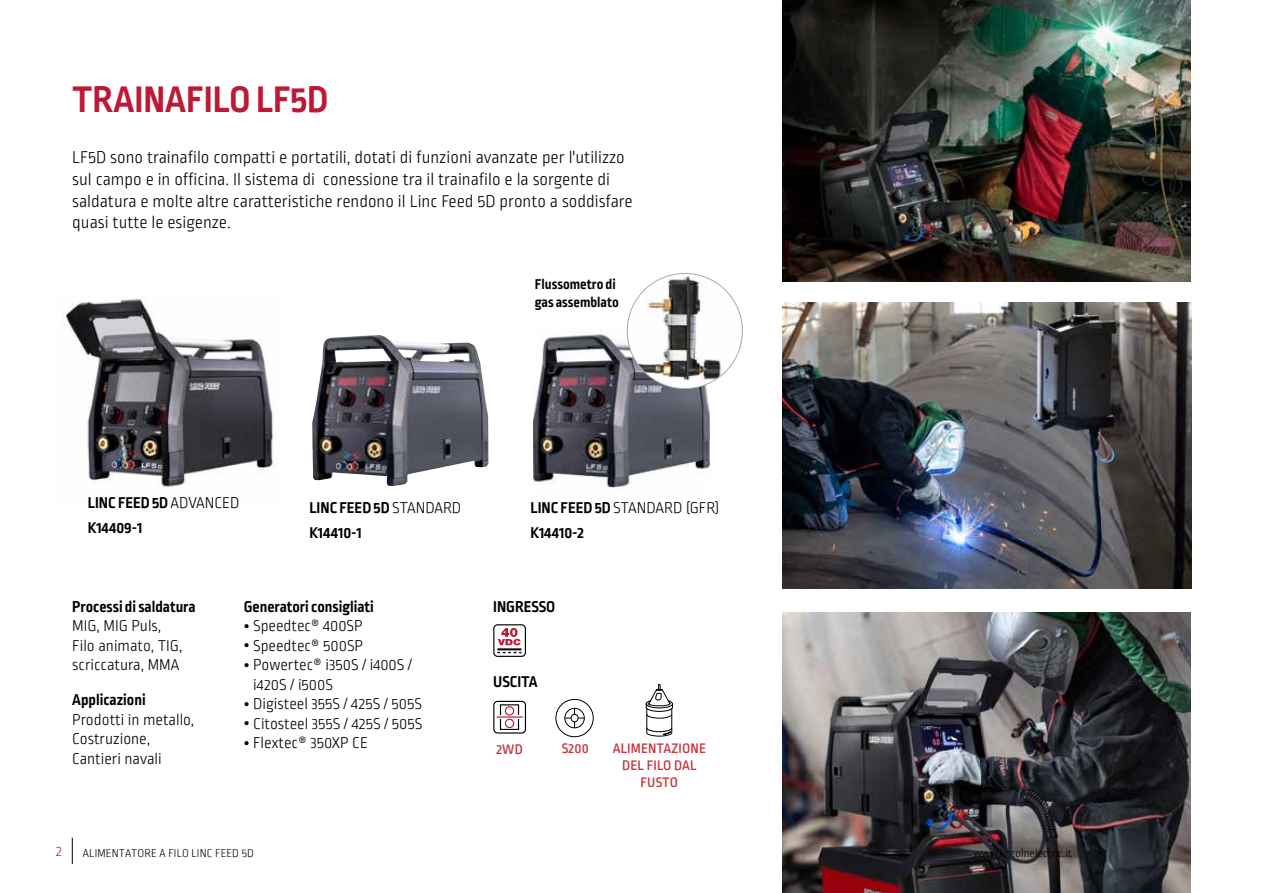
<style>
.page{position:relative;width:1263px;height:893px;background:#fff}
.page>*{position:absolute;margin:0;border:0;box-sizing:border-box;transform-origin:0 0}
.t1{font:700 39px "Ropa Sans Pro";color:#bd1934}
.t2{font:300 18px/21.6px "Ropa Sans Pro";color:#000}
.t3{font:300 16.5px/19.5px "Ropa Sans Pro";color:#000}
.t4{font:700 16.5px/25.7px "Ropa Sans Pro";color:#000}
.t5{font:700 15px/18px "Ropa Sans Pro";color:#000}
.t6{font:300 15px "Ropa Sans PTT";color:#bd1934}
.t7{font:500 14.55px/16.6px "Ropa Sans Pro";letter-spacing:.01em;color:#c23840;text-align:center}
.t8{font:500 14.55px "Ropa Sans Pro";letter-spacing:.01em;color:#c23840}
.t9{font:300 12px "Ropa Sans PTT";letter-spacing:.01em;color:#000}
.s1{font-weight:300}
.s2{font-weight:700}
</style>
<div class="page">
<img style="left:782px;top:0;width:409px;height:282px">
<img style="left:63px;top:299px;width:213px;height:193px">
<img style="left:783px;top:302px;width:409px;height:286px">
<img style="left:312px;top:335px;width:177px;height:151px">
<img style="left:533px;top:322px;width:177px;height:167px">
<img style="left:783px;top:612px;width:408px;height:281px">
<svg style="left:494px;top:625px;width:31px;height:31px"></svg>
<div style="left:493px;top:624px;width:33px;height:33px;border:1px solid #000;border-radius:4px"></div>
<hr style="left:497px;top:648px;width:24px;height:2px;background:#000">
<svg style="left:497px;top:652px;width:24px;height:1px"></svg>
<svg style="left:498px;top:628px;width:23px;height:17px"></svg>
<div style="left:493px;top:701px;width:33px;height:33px;border:1px solid #000;border-radius:4px"></div>
<svg style="left:496px;top:704px;width:27px;height:26px"></svg>
<div style="left:556px;top:699px;width:37px;height:38px;border:1px solid #000;border-radius:50%"></div>
<div style="left:564px;top:708px;width:21px;height:20px;border:1px solid #000;border-radius:50%"></div>
<svg style="left:565px;top:708px;width:19px;height:20px"></svg>
<img style="left:631px;top:273px;width:108px;height:116px">
<svg style="left:646px;top:684px;width:27px;height:52px"></svg>
<svg style="left:72px;top:838px;width:1px;height:26px"></svg>
<h1 class="t1" style="left:72px;top:77px;width:258px">TRAINAFILO LF5D</h1>
<p class="t2" style="left:72px;top:148px;width:562px">LF5D sono trainafilo compatti e portatili, dotati di funzioni avanzate per l'utilizzo sul campo e in officina. Il sistema di conessione tra il trainafilo e la sorgente di saldatura e molte altre caratteristiche rendono il Linc Feed 5D pronto a soddisfare quasi tutte le esigenze.</p>
<p class="t5" style="left:535px;top:276px;width:86px">Flussometro di gas assemblato</p>
<p class="t4" style="left:88px;top:490px;width:153px">LINC FEED 5D <span class="s1">ADVANCED<br></span>K14409-1</p>
<p class="t4" style="left:309px;top:495px;width:154px">LINC FEED 5D <span class="s1">STANDARD<br></span>K14410-1</p>
<p class="t3" style="left:530px;top:499px;width:190px"><span class="s2">LINC FEED 5D</span> STANDARD (GFR)</p>
<p class="t4" style="left:530px;top:521px;width:55px">K14410-2</p>
<p class="t4" style="left:72px;top:595px;width:125px">Processi di saldatura</p>
<p class="t3" style="left:72px;top:617px;width:112px">MIG, MIG Puls,<br>Filo animato, TIG, scriccatura, MMA</p>
<p class="t4" style="left:72px;top:688px;width:75px">Applicazioni</p>
<p class="t3" style="left:72px;top:711px;width:123px">Prodotti in metallo,<br>Costruzione,<br>Cantieri navali</p>
<p class="t4" style="left:244px;top:595px;width:132px">Generatori consigliati</p>
<p class="t3" style="left:253px;top:617px;width:171px">Speedtec® 400SP<br>Speedtec® 500SP<br>Powertec® i350S / i400S / i420S / i500S<br>Digisteel 355S / 425S / 505S<br>Citosteel 355S / 425S / 505S<br>Flextec® 350XP CE</p>
<p class="t4" style="left:493px;top:595px;width:64px">INGRESSO</p>
<p class="t4" style="left:493px;top:670px;width:46px">USCITA</p>
<p class="t8" style="left:496px;top:741px;width:28px">2WD</p>
<p class="t8" style="left:562px;top:740px;width:29px">S200</p>
<p class="t7" style="left:613px;top:741px;width:95px">ALIMENTAZIONE<br>DEL FILO DAL<br>FUSTO</p>
<p class="t6" style="left:56px;top:843px;width:7px">2</p>
<p class="t9" style="left:83px;top:847px;width:172px">ALIMENTATORE A FILO LINC FEED 5D</p>
<p class="t9" style="left:974px;top:847px;width:100px">www.lincolnelectric.it</p>
</div>
